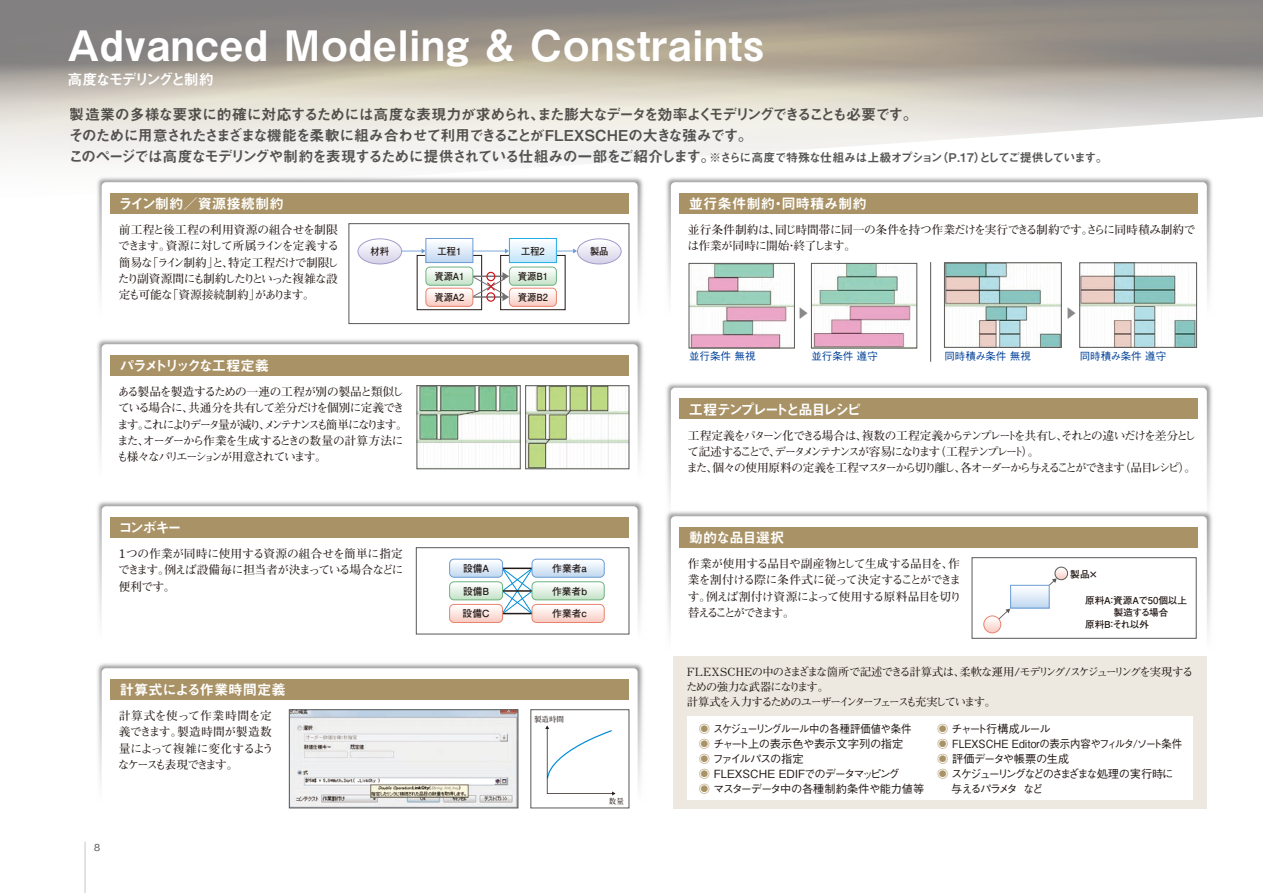
<style>
.page{position:relative;width:1263px;height:893px;background:#fff}
.page>*{position:absolute;margin:0;border:0;box-sizing:border-box;transform-origin:0 0}
.t1{font:42px "Midashi Go Pr 6 N MB31";letter-spacing:.025em;color:#fff}
.t2{font:15px/21px "Midashi Go Pr 6 N MB31";letter-spacing:-.085em;color:#595857}
.t3{font:15px "Midashi Go Pr 6 N MB31";letter-spacing:-.135em;color:#fff}
.t4{font:14.4px "Midashi Go Pr 6 N MB31";color:#fff}
.t5{font:14.4px "Midashi Go Pr 6 N MB31";letter-spacing:-.155em;color:#fff}
.t6{font:14.4px "Midashi Go Pr 6 N MB31";letter-spacing:-.185em;color:#fff}
.t7{font:14.4px "Midashi Go Pr 6 N MB31";letter-spacing:-.085em;color:#fff}
.t8{font:700 12.75px "Futo Min A101 Pr 6 N";color:#898989}
.t9{font:700 11.7px/16.2px "Futo Min A101 Pr 6 N";letter-spacing:-.06em;color:#231916}
.t10{font:700 11.7px/16.2px "Futo Min A101 Pr 6 N";letter-spacing:-.14em;color:#231916}
.t11{font:700 11.7px/16.2px "Futo Min A101 Pr 6 N";letter-spacing:-.115em;color:#231916}
.t12{font:700 11.7px/16.2px "Futo Min A101 Pr 6 N";letter-spacing:-.04em;color:#231916}
.t13{font:700 11.7px/16.2px "Futo Min A101 Pr 6 N";letter-spacing:-.085em;color:#231916;text-align:justify}
.t14{font:700 11.7px/16.2px "Futo Min A101 Pr 6 N";letter-spacing:-.025em;color:#231916}
.t15{font:700 11.25px/15px "Futo Min A101 Pr 6 N";letter-spacing:-.12em;color:#231916}
.t16{font:500 11.25px/15px "Gothic BBB Pr 6 N";letter-spacing:-.045em;color:#231916;scale:.92 1}
.t17{font:500 11.25px "Gothic BBB Pr 6 N";color:#231916;scale:.92 1}
.t18{font:500 11.25px "Gothic BBB Pr 6 N";letter-spacing:-.165em;color:#231916}
.t19{font:500 11.25px "Gothic BBB Pr 6 N";letter-spacing:-.045em;color:#231916}
.t20{font:500 11.25px "Gothic BBB Pr 6 N";letter-spacing:-.105em;color:#231916}
.t21{font:500 11.25px "Gothic BBB Pr 6 N";letter-spacing:-.2em;color:#231916}
.t22{font:500 10.5px "Gothic BBB Pr 6 N";color:#004098}
.t23{font:700 9.75px/21.1px "Futo Go B101 Pr 6 N";color:#231916;scale:.95 1}
.t24{font:700 9.75px "Futo Go B101 Pr 6 N";color:#231916}
.t25{font:700 9.6px/12px "Futo Go B101 Pr 6 N";color:#231916}
.t26{font:500 9.6px "Gothic BBB Pr 6 N";color:#595857}
.t27{font:700 7.5px "Futo Min A101 Pr 6 N";color:#231916}
.s1{font-size:12px}
.s2{color:#a99265}
</style>
<div class="page">
<svg style="left:0;top:0;width:1263px;height:160px;background:#b2ada4"></svg>
<img style="left:45px;top:125px;width:570px;height:162px">
<div style="left:102px;top:182px;width:536px;height:224px;background:#fff;border-radius:4px"></div>
<div style="left:110px;top:193px;width:519px;height:21px;background:#a99265"></div>
<img style="left:97px;top:287px;width:518px;height:162px">
<div style="left:102px;top:344px;width:536px;height:224px;background:#fff;border-radius:4px"></div>
<div style="left:110px;top:355px;width:519px;height:21px;background:#a99265"></div>
<img style="left:419px;top:387px;width:99px;height:62px">
<div style="left:417px;top:385px;width:103px;height:84px;border:1px solid #595857"></div>
<img style="left:527px;top:387px;width:88px;height:62px">
<div style="left:525px;top:385px;width:104px;height:84px;border:1px solid #595857"></div>
<img style="left:97px;top:449px;width:518px;height:162px">
<div style="left:102px;top:506px;width:536px;height:224px;background:#fff;border-radius:4px"></div>
<div style="left:110px;top:517px;width:519px;height:21px;background:#a99265"></div>
<div style="left:416px;top:547px;width:213px;height:87px;border:1px solid #595857"></div>
<div style="left:449px;top:559px;width:54px;height:18px;border:1px solid #6c9cd3;border-radius:4px"></div>
<div style="left:449px;top:582px;width:54px;height:18px;border:1px solid #6eb27f;border-radius:4px"></div>
<div style="left:449px;top:604px;width:54px;height:19px;border:1px solid #e8836e;border-radius:4px"></div>
<svg style="left:450px;top:559px;width:154px;height:52px"></svg>
<div style="left:532px;top:604px;width:72px;height:19px;border:1px solid #e8836e;border-radius:4px"></div>
<img style="left:84px;top:611px;width:531px;height:282px">
<div style="left:102px;top:668px;width:536px;height:224px;background:#fff;border-radius:4px"></div>
<div style="left:110px;top:679px;width:519px;height:21px;background:#a99265"></div>
<img style="left:615px;top:125px;width:648px;height:200px">
<div style="left:671px;top:182px;width:536px;height:224px;background:#fff;border-radius:4px"></div>
<div style="left:679px;top:193px;width:519px;height:21px;background:#a99265"></div>
<img style="left:615px;top:331px;width:597px;height:128px">
<div style="left:671px;top:388px;width:536px;height:223px;background:#fff;border-radius:4px"></div>
<div style="left:679px;top:398px;width:519px;height:21px;background:#a99265"></div>
<img style="left:615px;top:459px;width:597px;height:350px">
<div style="left:671px;top:516px;width:536px;height:224px;background:#fff;border-radius:4px"></div>
<div style="left:679px;top:527px;width:519px;height:21px;background:#a99265"></div>
<div style="left:349px;top:223px;width:280px;height:101px;border:1px solid #595857"></div>
<div style="left:417px;top:255px;width:65px;height:55px;border:1px solid #231916"></div>
<div style="left:500px;top:255px;width:65px;height:55px;border:1px solid #231916"></div>
<div style="left:509px;top:238px;width:48px;height:25px;border:1px solid #23aee6"></div>
<div style="left:426px;top:238px;width:47px;height:25px;border:1px solid #6c9cd3"></div>
<div style="left:509px;top:288px;width:48px;height:19px;border:1px solid #e8836e;border-radius:4px"></div>
<div style="left:426px;top:288px;width:47px;height:19px;border:1px solid #e8836e;border-radius:4px"></div>
<svg style="left:358px;top:239px;width:263px;height:67px"></svg>
<img style="left:291px;top:711px;width:225px;height:95px">
<div style="left:289px;top:709px;width:229px;height:99px;border:1px solid #595857"></div>
<svg style="left:545px;top:725px;width:70px;height:70px"></svg>
<div style="left:972px;top:557px;width:224px;height:81px;border:1px solid #595857"></div>
<svg style="left:991px;top:609px;width:19px;height:17px"></svg>
<svg style="left:1012px;top:590px;width:35px;height:16px"></svg>
<div style="left:1010px;top:585px;width:39px;height:23px;border:1px solid #6c9cd3"></div>
<svg style="left:984px;top:616px;width:17px;height:17px"></svg>
<div style="left:983px;top:616px;width:18px;height:17px;border:1px solid #e8836e;border-radius:50%"></div>
<svg style="left:1038px;top:567px;width:29px;height:29px"></svg>
<div style="left:1055px;top:567px;width:13px;height:13px;border:1px solid #595857;border-radius:50%"></div>
<div style="left:673px;top:657px;width:533px;height:152px;background:#eee9e0"></div>
<div style="left:686px;top:716px;width:506px;height:84px;background:#fff"></div>
<img style="left:691px;top:265px;width:102px;height:81px">
<div style="left:689px;top:263px;width:106px;height:85px;border:1px solid #595857"></div>
<img style="left:813px;top:265px;width:102px;height:81px">
<div style="left:811px;top:263px;width:106px;height:85px;border:1px solid #595857"></div>
<img style="left:946px;top:265px;width:113px;height:81px">
<div style="left:944px;top:263px;width:117px;height:85px;border:1px solid #595857"></div>
<img style="left:1081px;top:265px;width:114px;height:81px">
<div style="left:1079px;top:263px;width:118px;height:85px;border:1px solid #595857"></div>
<hr style="left:930px;top:262px;width:1px;height:100px;background:#595857">
<hr style="left:85px;top:841px;width:1px;height:52px;background:#c9cacb">
<h1 class="t1" style="left:67px;top:12px;width:698px">Advanced Modeling &amp; Constraints</h1>
<p class="t3" style="left:67px;top:67px;width:148px">高度なモデリングと制約</p>
<p class="t2" style="left:68px;top:103px;width:1041px">製造業の多様な要求に的確に対応するためには高度な表現力が求められ、また膨大なデータを効率よくモデリングできることも必要です。<br>そのために用意されたさまざまな機能を柔軟に組み合わせて利用できることがFLEXSCHEの大きな強みです。<br>このページでは高度なモデリングや制約を表現するために提供されている仕組みの一部をご紹介します。<span class="s1">※さらに高度で特殊な仕組みは上級オプション（P.17）としてご提供しています。</span></p>
<p class="t4" style="left:118px;top:192px;width:167px">ライン制約／資源接続制約</p>
<p class="t9" style="left:118px;top:221px;width:223px">前工程と後工程の利用資源の組合せを制限できます。資源に対して所属ラインを定義する簡易な「ライン制約」と、特定工程だけで制限したり副資源間にも制約したりといった複雑な設定も可能な「資源接続制約」があります。</p>
<p class="t6" style="left:120px;top:354px;width:151px">パラメトリックな工程定義</p>
<p class="t23" style="left:371px;top:241px;width:21px">材料</p>
<p class="t23" style="left:438px;top:240px;width:26px">工程1</p>
<p class="t23" style="left:521px;top:240px;width:26px">工程2</p>
<p class="t23" style="left:590px;top:241px;width:21px">製品</p>
<p class="t23" style="left:518px;top:266px;width:33px">資源B1資源B2</p>
<p class="t23" style="left:434px;top:266px;width:33px">資源A1資源A2</p>
<p class="t11" style="left:117px;top:383px;width:292px">ある製品を製造するための一連の工程が別の製品と類似している場合に、共通分を共有して差分だけを個別に定義できます。これによりデータ量が減り、メンテナンスも簡単になります。また、オーダーから作業を生成するときの数量の計算方法にも様々なバリエーションが用意されています。</p>
<p class="t7" style="left:118px;top:516px;width:65px">コンボキー</p>
<p class="t13" style="left:116px;top:545px;width:288px">１つの作業が同時に使用する資源の組合せを簡単に指定できます。例えば設備毎に担当者が決まっている場合などに便利です。</p>
<p class="t24" style="left:463px;top:561px;width:28px">設備A</p>
<p class="t24" style="left:552px;top:561px;width:36px">作業者a</p>
<p class="t24" style="left:463px;top:583px;width:28px">設備B</p>
<p class="t24" style="left:552px;top:583px;width:37px">作業者b</p>
<p class="t24" style="left:463px;top:606px;width:28px">設備C</p>
<p class="t24" style="left:552px;top:606px;width:36px">作業者c</p>
<p class="t4" style="left:120px;top:678px;width:168px">計算式による作業時間定義</p>
<p class="t14" style="left:118px;top:707px;width:157px">計算式を使って作業時間を定義できます。製造時間が製造数量によって複雑に変化するようなケースも表現できます。</p>
<p class="t26" style="left:94px;top:840px;width:8px">8</p>
<p class="t27" style="left:534px;top:713px;width:31px">製造時間</p>
<p class="t27" style="left:609px;top:796px;width:16px">数量</p>
<p class="t4" style="left:689px;top:192px;width:179px">並行条件制約・同時積み制約</p>
<p class="t12" style="left:687px;top:221px;width:510px">並行条件制約は、同じ時間帯に同一の条件を持つ作業だけを実行できる制約です。さらに同時積み制約では作業が同時に開始・終了します。</p>
<p class="t8" style="left:797px;top:303px;width:14px">▶</p>
<p class="t8" style="left:1065px;top:303px;width:14px">▶</p>
<p class="t22" style="left:689px;top:347px;width:68px">並行条件 無視</p>
<p class="t22" style="left:811px;top:347px;width:68px">並行条件 遵守</p>
<p class="t22" style="left:944px;top:347px;width:88px">同時積み条件 無視</p>
<p class="t22" style="left:1080px;top:347px;width:88px">同時積み条件 遵守</p>
<p class="t5" style="left:689px;top:398px;width:174px">工程テンプレートと品目レシピ</p>
<p class="t10" style="left:686px;top:427px;width:511px">工程定義をパターン化できる場合は、複数の工程定義からテンプレートを共有し、それとの違いだけを差分として記述することで、データメンテナンスが容易になります（工程テンプレート）。<br>また、個々の使用原料の定義を工程マスターから切り離し、各オーダーから与えることができます（品目レシピ）。</p>
<p class="t7" style="left:689px;top:526px;width:97px">動的な品目選択</p>
<p class="t9" style="left:688px;top:555px;width:275px">作業が使用する品目や副産物として生成する品目を、作業を割付ける際に条件式に従って決定することができます。例えば割付け資源によって使用する原料品目を切り替えることができます。</p>
<p class="t24" style="left:1070px;top:566px;width:30px">製品×</p>
<p class="t25" style="left:1085px;top:594px;width:103px">原料A：資源Aで50個以上　　　製造する場合<br>原料B：それ以外</p>
<p class="t15" style="left:686px;top:663px;width:509px">FLEXSCHEの中のさまざまな箇所で記述できる計算式は、柔軟な運用/モデリング/スケジューリングを実現するための強力な武器になります。<br>計算式を入力するためのユーザーインターフェースも充実しています。</p>
<p class="t16" style="left:699px;top:720px;width:246px"><span class="s2">◉</span> スケジューリングルール中の各種評価値や条件<span class="s2">◉</span> チャート上の表示色や表示文字列の指定<br><span class="s2">◉</span> ファイルパスの指定<br><span class="s2">◉</span> FLEXSCHE EDIFでのデータマッピング　<span class="s2">◉</span> マスターデータ中の各種制約条件や能力値等</p>
<p class="t20" style="left:937px;top:719px;width:115px"><span class="s2">◉</span> チャート行構成ルール</p>
<p class="t17" style="left:937px;top:734px;width:268px"><span class="s2">◉</span> FLEXSCHE Editorの表示内容やフィルタ/ソート条件</p>
<p class="t19" style="left:937px;top:749px;width:134px"><span class="s2">◉</span> 評価データや帳票の生成</p>
<p class="t18" style="left:937px;top:764px;width:238px"><span class="s2">◉</span> スケジューリングなどのさまざまな処理の実行時に</p>
<p class="t21" style="left:951px;top:779px;width:94px">与えるパラメタ など</p>
</div>
